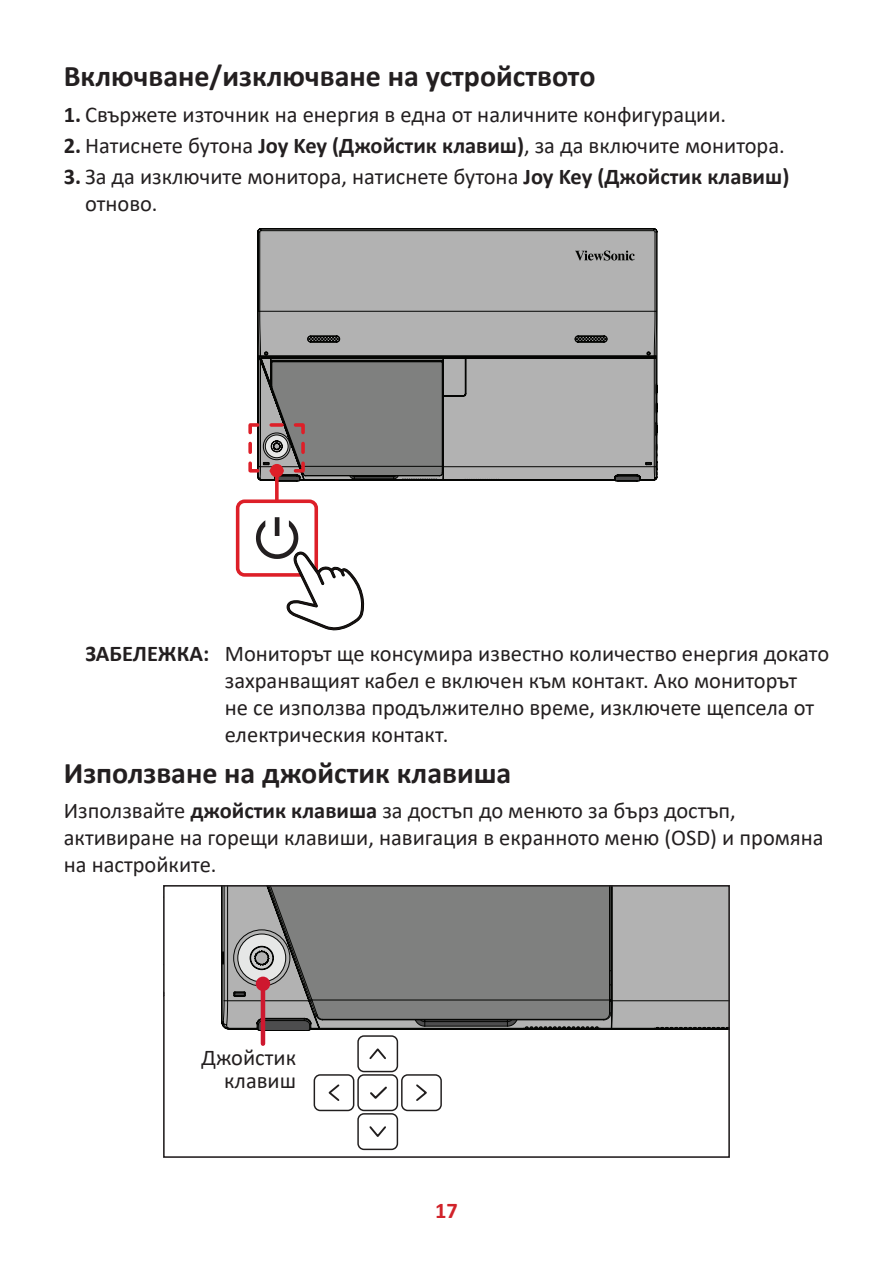
<style>
.page{position:relative;width:893px;height:1263px;background:#fff}
.page>*{position:absolute;margin:0;border:0;box-sizing:border-box;transform-origin:0 0}
.t1{font:700 30px "Calibri";color:#231f20}
.t2{font:22.5px/27px "Calibri";color:#231f20}
.t3{font:700 22.5px "Calibri";color:#d1232a}
.s1{font-weight:700}
</style>
<div class="page">
<div style="left:259px;top:232px;width:398px;height:249px;background:#b2b2b2"></div>
<svg style="left:258px;top:311px;width:399px;height:169px"></svg>
<svg style="left:575px;top:251px;width:60px;height:10px"></svg>
<div style="left:236px;top:499px;width:82px;height:78px;border:4px solid #dd1f28;border-radius:7px"></div>
<svg style="left:248px;top:352px;width:195px;height:129px"></svg>
<svg style="left:275px;top:477px;width:4px;height:24px"></svg>
<div style="left:270px;top:464px;width:14px;height:13px;background:#dd1f28;border-radius:50%"></div>
<svg style="left:256px;top:517px;width:108px;height:113px"></svg>
<div style="left:357px;top:1113px;width:41px;height:37px;border:1px solid #211e1e;border-radius:6px"></div>
<svg style="left:369px;top:1126px;width:17px;height:11px"></svg>
<div style="left:357px;top:1035px;width:41px;height:37px;border:1px solid #211e1e;border-radius:6px"></div>
<svg style="left:369px;top:1048px;width:17px;height:12px"></svg>
<div style="left:401px;top:1074px;width:41px;height:37px;border:1px solid #211e1e;border-radius:6px"></div>
<svg style="left:416px;top:1084px;width:11px;height:17px"></svg>
<div style="left:314px;top:1074px;width:40px;height:37px;border:1px solid #211e1e;border-radius:6px"></div>
<svg style="left:328px;top:1084px;width:12px;height:17px"></svg>
<div style="left:357px;top:1074px;width:41px;height:37px;border:1px solid #211e1e;border-radius:6px"></div>
<svg style="left:370px;top:1086px;width:17px;height:13px"></svg>
<svg style="left:223px;top:888px;width:504px;height:141px"></svg>
<div style="left:163px;top:885px;width:567px;height:273px;border:2px solid #231f20"></div>
<hr style="left:261px;top:984px;width:4px;height:60px;background:#ce182f">
<div style="left:256px;top:976px;width:14px;height:15px;background:#ce182f;border-radius:50%"></div>
<h1 class="t1" style="left:64px;top:55px;width:533px">Включване/изключване на устройството</h1>
<p class="t2" style="left:64px;top:100px;width:664px"><span class="s1">1.</span> Свържете източник на енергия в една от наличните конфигурации.</p>
<p class="t2" style="left:64px;top:132px;width:723px"><span class="s1">2.</span> Натиснете бутона <span class="s1">Joy Key (Джойстик клавиш)</span>, за да включите монитора.</p>
<p class="t2" style="left:85px;top:163px;width:706px;text-indent:-21px"><span class="s1">3.</span> За да изключите монитора, натиснете бутона <span class="s1">Joy Key (Джойстик клавиш) </span>отново.</p>
<p class="t2" style="left:225px;top:640px;width:606px;text-indent:-139px"><span class="s1">ЗАБЕЛЕЖКА:</span> Мониторът ще консумира известно количество енергия докато захранващият кабел е включен към контакт. Ако мониторът<br>не се използва продължително време, изключете щепсела от електрическия контакт.</p>
<h1 class="t1" style="left:64px;top:751px;width:449px">Използване на джойстик клавиша</h1>
<p class="t2" style="left:64px;top:796px;width:761px">Използвайте <span class="s1">джойстик клавиша</span> за достъп до менюто за бърз достъп, активиране на горещи клавиши, навигация в екранното меню (OSD) и промяна на настройките.</p>
<p class="t2" style="left:202px;top:1046px;width:96px;line-height:22.5px;text-align:right">Джойстик клавиш</p>
<p class="t3" style="left:435px;top:1194px;width:24px">17</p>
</div>
